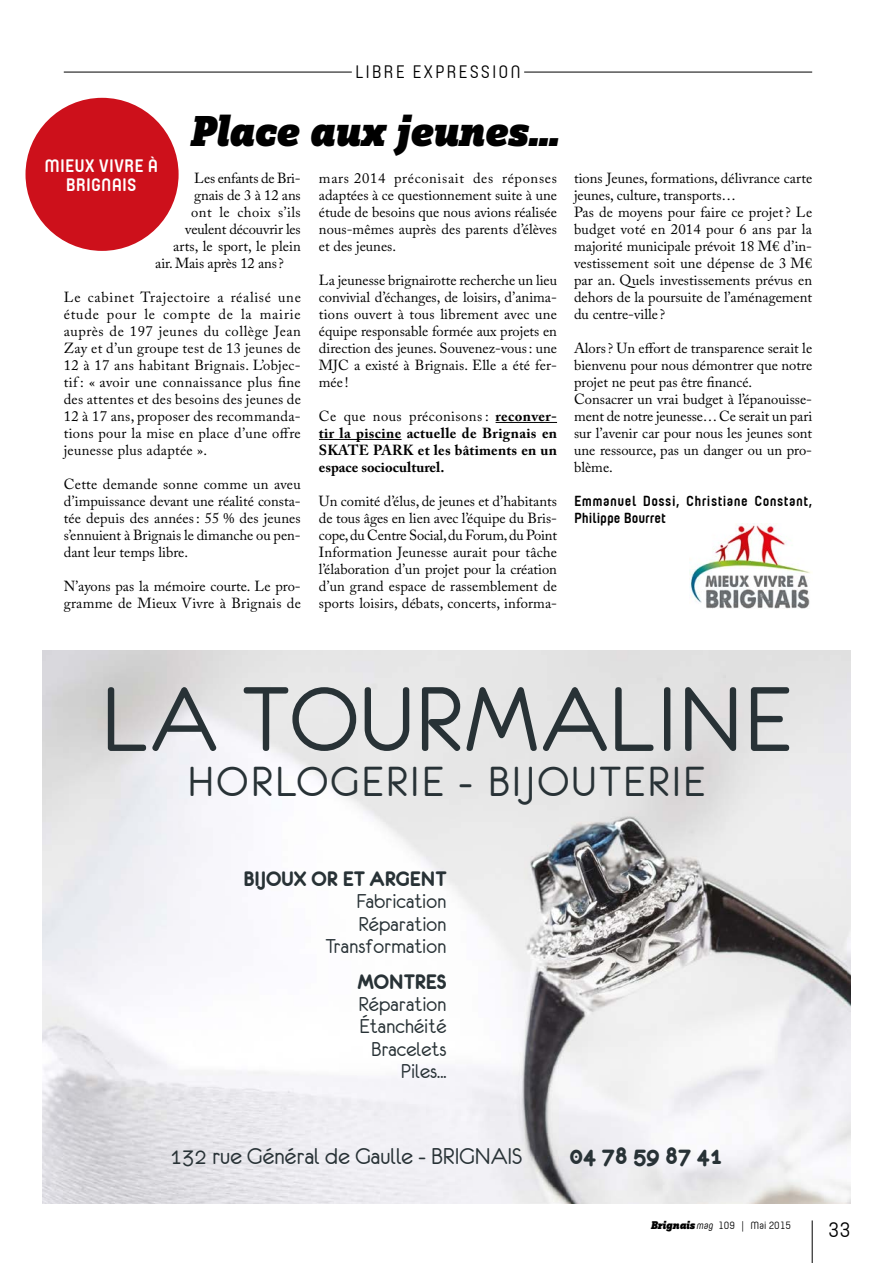
<style>
.page{position:relative;width:893px;height:1263px;background:#fff}
.page>*{position:absolute;margin:0;border:0;box-sizing:border-box;transform-origin:0 0}
.t1{font:102px "Eurofurenceregular";letter-spacing:.02em;color:#283236}
.t2{font:46.8px "Eurofurenceregular";letter-spacing:.06em;color:#283236}
.t3{font:italic 900 45px "Zine Slab Dis";letter-spacing:-.01em;color:#000}
.t4{font:25.5px "Eurofurenceregular";color:#283236}
.t5{font:25.5px "Eurofurencebold";color:#283236}
.t6{font:22.35px/22.4px "Eurofurenceregular";color:#283236;text-align:right}
.t7{font:22.35px "Eurofurencebold";color:#283236}
.t8{font:21px "Yummo";color:#000}
.t9{font:700 18px/19.5px "Yummo";letter-spacing:.01em;color:#fff;text-align:center}
.t10{font:18px "Yummo";letter-spacing:.11em;color:#000}
.t11{font:14.55px/17px "Adobe Caslon Pro";color:#000;text-align:justify}
.t12{font:700 14.55px/17px "Adobe Caslon Pro";letter-spacing:.005em;color:#000;text-align:justify}
.t13{font:700 14.55px/17px "Yummo";letter-spacing:.03em;color:#000}
.t14{font:14.55px "Adobe Caslon Pro";letter-spacing:.03em;color:#000}
.t15{font:10.5px "Yummo";color:#000}
.s1{font-weight:400}
.s2{font-family:"Zine Slab Dis";font-weight:900;font-style:italic;font-size:11.7px}
.s3{font-style:italic}
</style>
<div class="page">
<hr style="left:64px;top:72px;width:748px;height:1px;background:#000">
<div style="left:352px;top:63px;width:172px;height:18px;background:#fff"></div>
<div style="left:26px;top:98px;width:153px;height:153px;background:#cd101b;border-radius:50%"></div>
<img style="left:689px;top:523px;width:122px;height:85px">
<img style="left:43px;top:651px;width:807px;height:552px">
<hr style="left:496px;top:422px;width:61px;height:1px;background:#000">
<hr style="left:319px;top:439px;width:83px;height:1px;background:#000">
<hr style="left:812px;top:1220px;width:1px;height:43px;background:#000">
<p class="t10" style="left:355px;top:59px;width:167px">LIBRE EXPRESSION</p>
<h3 class="t3" style="left:190px;top:107px;width:370px">Place aux jeunes…</h3>
<p class="t9" style="left:44px;top:153px;width:115px">Mieux vivr e à<br>Brignais</p>
<p class="t11" style="left:194px;top:169px;width:108px">Les enfants de Bri-</p>
<p class="t11" style="left:194px;top:186px;width:108px">gnais de 3 à 12 ans</p>
<p class="t14" style="left:191px;top:203px;width:111px">ont le choix s’ils</p>
<p class="t11" style="left:185px;top:220px;width:117px">veulent découvrir les</p>
<p class="t11" style="left:173px;top:237px;width:129px">arts, le sport, le plein</p>
<p class="t11" style="left:155px;top:254px;width:130px">air. Mais après 12 ans?</p>
<p class="t11" style="left:64px;top:288px;width:239px">Le cabinet Trajectoire a réalisé une étude pour le compte de la mairie auprès de 197 jeunes du collège Jean Zay et d’un groupe test de 13 jeunes de 12 à 17 ans habitant Brignais. L’objec&shy;tif : « avoir une connaissance plus fine des attentes et des besoins des jeunes de 12 à 17 ans, proposer des recommanda&shy;tions pour la mise en place d’une offre jeunesse plus adaptée ».</p>
<p class="t11" style="left:64px;top:475px;width:239px">Cette demande sonne comme un aveu d’impuissance devant une réalité consta&shy;tée depuis des années: 55 % des jeunes s’ennuient à Brignais le dimanche ou pen&shy;dant leur temps libre.</p>
<p class="t11" style="left:64px;top:578px;width:239px">N’ayons pas la mémoire courte. Le pro&shy;gramme de Mieux Vivre à Brignais de</p>
<p class="t11" style="left:319px;top:169px;width:240px">mars 2014 préconisait des réponses adaptées à ce questionnement suite à une étude de besoins que nous avions réalisée nous-mêmes auprès des parents d’élèves et des jeunes.</p>
<p class="t11" style="left:319px;top:271px;width:240px">La jeunesse brignairotte recherche un lieu convivial d’échanges, de loisirs, d’anima&shy;tions ouvert à tous librement avec une équipe responsable formée aux projets en direction des jeunes. Souvenez-vous: une MJC a existé à Brignais. Elle a été fer&shy;mée !</p>
<p class="t12" style="left:319px;top:407px;width:240px"><span class="s1">Ce que nous préconisons :</span> reconver&shy;tir la piscine actuelle de Brignais en SKATE PARK et les bâtiments en un espace socioculturel.</p>
<p class="t11" style="left:319px;top:492px;width:240px">Un comité d’élus, de jeunes et d’habitants de tous âges en lien avec l’équipe du Bris&shy;cope, du Centre Social, du Forum, du Point Information Jeunesse aurait pour tâche l’élaboration d’un projet pour la création d’un grand espace de rassemblement de sports loisirs, débats, concerts, informa-</p>
<p class="t11" style="left:574px;top:169px;width:240px;text-align:left">tions Jeunes, formations, délivrance carte jeunes, culture, transports…<br>Pas de moyens pour faire ce projet? Le budget voté en 2014 pour 6 ans par la majorité municipale prévoit 18 M€ d’in&shy;vestissement soit une dépense de 3 M€ par an. Quels investissements prévus en dehors de la poursuite de l’aménagement du centre-ville ?</p>
<p class="t11" style="left:574px;top:339px;width:240px;text-align:left">Alors? Un effort de transparence serait le bienvenu pour nous démontrer que notre projet ne peut pas être financé.<br>Consacrer un vrai budget à l’épanouisse&shy;ment de notre jeunesse… Ce serait un pari sur l’avenir car pour nous les jeunes sont une ressource, pas un danger ou un pro&shy;blème.</p>
<p class="t13" style="left:574px;top:490px;width:240px">Emmanuel Dossi, Christiane Constant,<br>Philippe Bourret</p>
<h1 class="t1" style="left:101px;top:668px;width:691px">LA TOURMALINE</h1>
<h2 class="t2" style="left:188px;top:758px;width:519px">HORLOGERIE - BIJOUTERIE</h2>
<h3 class="t7" style="left:243px;top:867px;width:204px">BIJOUX OR ET ARGENT</h3>
<h3 class="t6" style="left:326px;top:890px;width:122px">Fabrication<br>Réparation<br>Transformation</h3>
<h3 class="t7" style="left:357px;top:970px;width:91px">MONTRES</h3>
<h3 class="t6" style="left:359px;top:993px;width:89px">Réparation<br>Étanchéité<br>Bracelets<br>Piles...</h3>
<h3 class="t4" style="left:170px;top:1143px;width:354px">132 rue Général de Gaulle - BRIGNAIS</h3>
<h3 class="t5" style="left:570px;top:1143px;width:154px">04 78 59 87 41</h3>
<p class="t15" style="left:651px;top:1218px;width:142px"><span class="s2">Brignais</span><span class="s3">mag</span> 109 | MAI 2015</p>
<h3 class="t8" style="left:828px;top:1215px;width:24px">33</h3>
</div>
